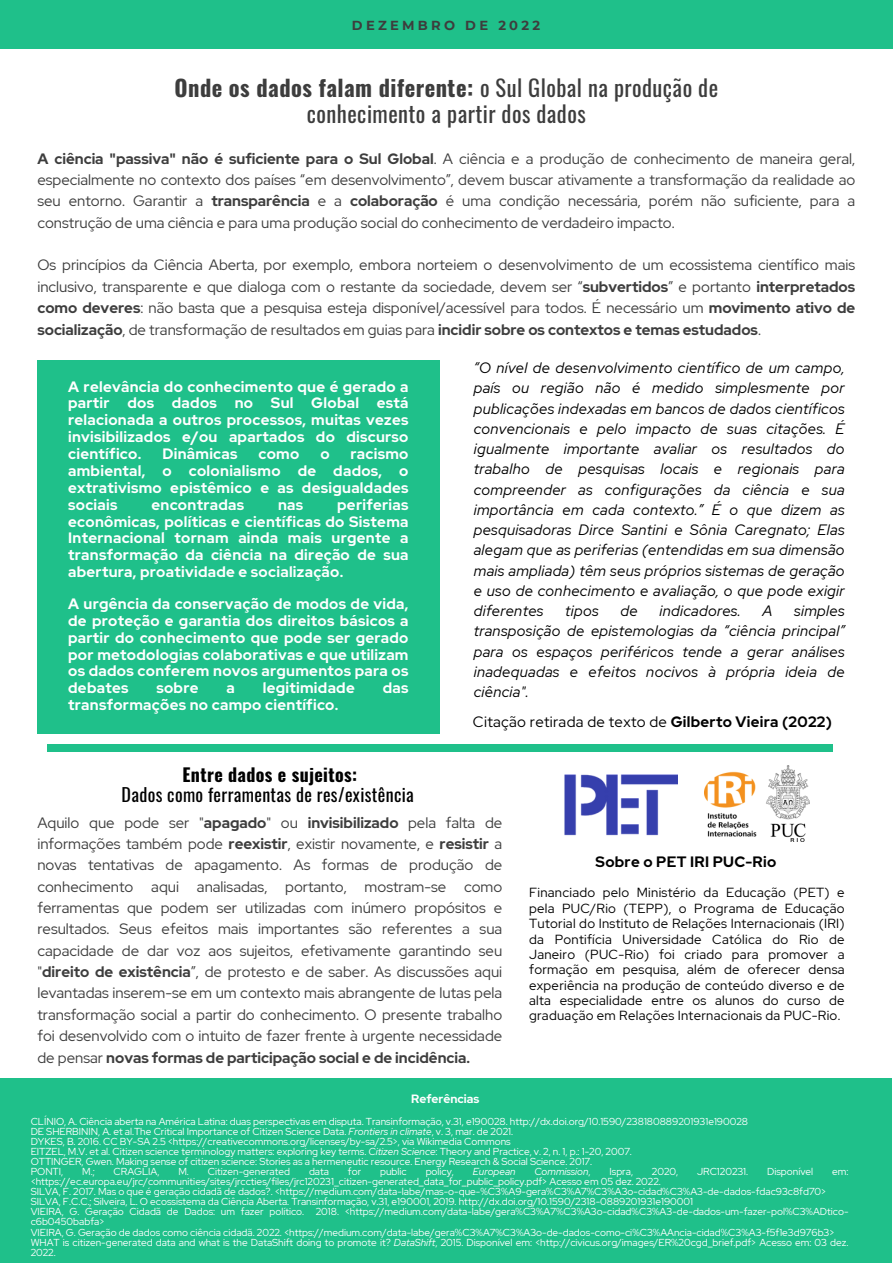
<style>
.page{position:relative;width:893px;height:1264px;background:#fff}
.page>*{position:absolute;margin:0;border:0;box-sizing:border-box;transform-origin:0 0}
.t1{font:22.5px/25.8px "Oswald";letter-spacing:.02em;color:#3d3d3d;text-align:center}
.t2{font:18px "Oswald";letter-spacing:.02em;color:#000}
.t3{font:700 18px "Oswald";letter-spacing:.02em;color:#000}
.t4{font:15px/21.3px "Red Hat Display";color:#3d3d3d;text-align:justify}
.t5{font:italic 15px/20.2px "Red Hat Display";letter-spacing:.02em;color:#000;text-align:justify}
.t6{font:700 15px/16.8px "Red Hat Display";letter-spacing:.02em;color:#fff;text-align:justify}
.t7{font:15px "Red Hat Display";letter-spacing:.02em;color:#000}
.t8{font:700 15px "Red Hat Display";letter-spacing:.02em;color:#000}
.t9{font:13.2px/15.3px "Red Hat Display";letter-spacing:.02em;color:#000;text-align:justify}
.t10{font:700 13.05px "Montserrat";letter-spacing:.25em;color:#3d3d3d}
.t11{font:700 12px "Red Hat Display";color:#fff}
.t12{font:10.05px/10.1px "Red Hat Display";color:#fff}
.t13{font:italic 10.05px "Red Hat Display";color:#fff}
.s1{font-weight:700}
.s2{font-style:italic}
.s3{font-style:normal}
</style>
<div class="page">
<div style="left:0;top:0;width:892px;height:49px;background:#1fc08a"></div>
<div style="left:47px;top:745px;width:785px;height:6px;background:#1fc08a"></div>
<div style="left:37px;top:360px;width:402px;height:373px;background:#1fc08a"></div>
<div style="left:0;top:1078px;width:891px;height:184px;background:#1fc08a"></div>
<img style="left:564px;top:774px;width:113px;height:62px">
<img style="left:704px;top:765px;width:105px;height:76px">
<p class="t10" style="left:352px;top:17px;width:190px">DEZEMBRO DE 2022</p>
<p class="t1" style="left:174px;top:74px;width:545px"><span class="s1">Onde os dados falam diferente:</span> o Sul Global na produção de conhecimento a partir dos dados</p>
<p class="t4" style="left:37px;top:148px;width:819px"><span class="s1">A ciência "passiva" não é suficiente para o Sul Global</span>. A ciência e a produção de conhecimento de maneira geral, especialmente no contexto dos países “em desenvolvimento”, devem buscar ativamente a transformação da realidade ao seu entorno. Garantir a <span class="s1">transparência</span> e a <span class="s1">colaboração</span> é uma condição necessária, porém não suficiente, para a construção de uma ciência e para uma produção social do conhecimento de verdadeiro impacto.</p>
<p class="t4" style="left:37px;top:254px;width:819px">Os princípios da Ciência Aberta, por exemplo, embora norteiem o desenvolvimento de um ecossistema científico mais inclusivo, transparente e que dialoga com o restante da sociedade, devem ser “<span class="s1">subvertidos</span>” e portanto <span class="s1">interpretados como deveres</span>: não basta que a pesquisa esteja disponível/acessível para todos. É necessário um <span class="s1">movimento ativo de socialização</span>, de transformação de resultados em guias para <span class="s1">incidir sobre os contextos e temas estudados</span>.</p>
<p class="t5" style="left:473px;top:358px;width:372px">“O nível de desenvolvimento científico de um campo, país ou região não é medido simplesmente por publicações indexadas em bancos de dados científicos convencionais e pelo impacto de suas citações. É igualmente importante avaliar os resultados do trabalho de pesquisas locais e regionais para compreender as configurações da ciência e sua importância em cada contexto.” É o que dizem as pesquisadoras Dirce Santini e Sônia Caregnato; Elas alegam que as periferias (entendidas em sua dimensão mais ampliada) têm seus próprios sistemas de geração e uso de conhecimento e avaliação, o que pode exigir diferentes</p>
<p class="t6" style="left:68px;top:378px;width:342px">A relevância do conhecimento que é gerado a partir dos dados no Sul Global está relacionada a outros processos, muitas vezes invisibilizados e/ou apartados do discurso científico.</p>
<p class="t6" style="left:162px;top:445px;width:77px">Dinâmicas</p>
<p class="t6" style="left:258px;top:445px;width:42px">como</p>
<p class="t6" style="left:320px;top:445px;width:11px">o</p>
<p class="t6" style="left:68px;top:445px;width:342px;text-indent:282px">racismo ambiental, o colonialismo de dados, o extrativismo epistêmico e as desigualdades sociais</p>
<p class="t6" style="left:68px;top:496px;width:342px;text-indent:269px">periferias econômicas, políticas e científicas do Sistema Internacional tornam ainda mais urgente a transformação da ciência na direção de sua abertura, proatividade e socialização.</p>
<p class="t6" style="left:68px;top:595px;width:342px">A urgência da conservação de modos de vida, de proteção e garantia dos direitos básicos a partir do conhecimento que pode ser gerado por metodologias colaborativas e que utilizam os dados conferem novos argumentos para os debates</p>
<p class="t6" style="left:151px;top:496px;width:94px">encontradas</p>
<p class="t6" style="left:278px;top:496px;width:27px">nas</p>
<p class="t5" style="left:473px;top:600px;width:372px;text-indent:320px">simples transposição de epistemologias da “ciência principal” para os espaços periféricos tende a gerar análises inadequadas e efeitos nocivos à própria ideia de ciência".</p>
<p class="t5" style="left:565px;top:600px;width:35px">tipos</p>
<p class="t5" style="left:620px;top:600px;width:19px">de</p>
<p class="t5" style="left:659px;top:600px;width:83px">indicadores.</p>
<p class="t5" style="left:762px;top:600px;width:11px">A</p>
<p class="t6" style="left:156px;top:679px;width:44px">sobre</p>
<p class="t6" style="left:226px;top:679px;width:10px">a</p>
<p class="t6" style="left:263px;top:679px;width:94px">legitimidade</p>
<p class="t6" style="left:383px;top:679px;width:27px">das</p>
<p class="t6" style="left:68px;top:696px;width:272px">transformações no campo científico.</p>
<p class="t7" style="left:473px;top:711px;width:360px">Citação retirada de texto de <span class="s1">Gilberto Vieira (2022)</span></p>
<p class="t3" style="left:182px;top:760px;width:176px">Entre dados e sujeitos:</p>
<p class="t2" style="left:121px;top:780px;width:294px">Dados como ferramentas de res/existência</p>
<p class="t4" style="left:37px;top:811px;width:466px">Aquilo que pode ser "<span class="s1">apagado</span>" ou <span class="s1">invisibilizado</span> pela falta de informações também pode <span class="s1">reexistir</span>, existir novamente, e <span class="s1">resistir</span> a novas tentativas de apagamento. As formas de produção de conhecimento aqui analisadas, portanto, mostram-se como ferramentas que podem ser utilizadas com inúmero propósitos e resultados. Seus efeitos mais importantes são referentes a sua capacidade de dar voz aos sujeitos, efetivamente garantindo seu "<span class="s1">direito de existência</span>”, de protesto e de saber. As discussões aqui levantadas inserem-se em um contexto mais abrangente de lutas pela transformação social a partir do conhecimento. O presente trabalho foi desenvolvido com o intuito de fazer frente à urgente necessidade de pensar <span class="s1">novas formas de participação social e de incidência.</span></p>
<p class="t8" style="left:595px;top:851px;width:182px">Sobre o PET IRI PUC-Rio</p>
<p class="t9" style="left:529px;top:885px;width:317px">Financiado pelo Ministério da Educação (PET) e pela PUC/Rio (TEPP), o Programa de Educação Tutorial do Instituto de Relações Internacionais (IRI) da Pontifícia Universidade Católica do Rio de Janeiro (PUC-Rio) foi criado para promover a formação em pesquisa, além de oferecer densa experiência na produção de conteúdo diverso e de alta especialidade entre os alunos do curso de graduação em Relações Internacionais da PUC-Rio.</p>
<p class="t11" style="left:411px;top:1090px;width:70px">Referências</p>
<p class="t12" style="left:31px;top:1116px;width:719px">CLÍNIO, A. Ciência aberta na América Latina: duas perspectivas em disputa. Transinformação, v.31, e190028. http://dx.doi.org/10.1590/238180889201931e190028</p>
<p class="t12" style="left:31px;top:1126px;width:484px">DE SHERBININ, A. et al.The Critical Importance of Citizen Science Data. <span class="s2">Frontiers in climate</span>, v. 3, mar. de 2021.</p>
<p class="t12" style="left:31px;top:1136px;width:481px">DYKES, B. 2016. CC BY-SA 2.5 &lt;https://creativecommons.org/licenses/by-sa/2.5&gt;, via Wikimedia Commons</p>
<p class="t12" style="left:31px;top:1146px;width:602px">EITZEL, M.V. et al. Citizen science terminology matters: exploring key terms. <span class="s2">Citizen Science</span>: Theory and Practice, v. 2, n. 1, p.: 1-20, 2007.</p>
<p class="t12" style="left:31px;top:1156px;width:563px">OTTINGER, Gwen. Making sense of citizen science: Stories as a hermeneutic resource. Energy Research &amp; Social Science. 2017.</p>
<p class="t12" style="left:31px;top:1166px;width:34px">PONTI,</p>
<p class="t12" style="left:82px;top:1166px;width:14px">M.;</p>
<p class="t12" style="left:114px;top:1166px;width:47px">CRAGLIA,</p>
<p class="t12" style="left:178px;top:1166px;width:113px">M. Citizen-generated</p>
<p class="t12" style="left:309px;top:1166px;width:22px">data</p>
<p class="t12" style="left:348px;top:1166px;width:15px">for</p>
<p class="t12" style="left:380px;top:1166px;width:28px">public</p>
<p class="t12" style="left:425px;top:1166px;width:30px">policy,</p>
<p class="t13" style="left:473px;top:1164px;width:44px">European</p>
<p class="t13" style="left:534px;top:1164px;width:58px">Commission<span class="s3">,</span></p>
<p class="t12" style="left:609px;top:1166px;width:25px">Ispra,</p>
<p class="t12" style="left:652px;top:1166px;width:28px">2020,</p>
<p class="t12" style="left:697px;top:1166px;width:53px">JRC120231.</p>
<p class="t12" style="left:767px;top:1166px;width:48px">Disponível</p>
<p class="t12" style="left:832px;top:1166px;width:18px">em:</p>
<p class="t12" style="left:31px;top:1176px;width:631px">&lt;https://ec.europa.eu/jrc/communities/sites/jrccties/files/jrc120231_citizen-generated_data_for_public_policy.pdf&gt; Acesso em 05 dez. 2022.</p>
<p class="t12" style="left:31px;top:1186px;width:797px">SILVA, F. 2017. Mas o que é geração cidadã de dados?. &lt;https://medium.com/data-labe/mas-o-que-%C3%A9-gera%C3%A7%C3%A3o-cidad%C3%A3-de-dados-fdac93c8fd70&gt;</p>
<p class="t12" style="left:31px;top:1196px;width:664px">SILVA, F.C.C.; Silveira, L. O ecossistema da Ciência Aberta. Transinformação, v.31, e190001, 2019. http://dx.doi.org/10.1590/2318-0889201931e190001</p>
<p class="t12" style="left:31px;top:1206px;width:819px">VIEIRA, G. Geração Cidadã de Dados: um fazer político. 2018. &lt;https://medium.com/data-labe/gera%C3%A7%C3%A3o-cidad%C3%A3-de-dados-um-fazer-pol%C3%ADtico&shy;c6b0450babfa&gt;</p>
<p class="t12" style="left:31px;top:1226px;width:805px">VIEIRA, G. Geração de dados como ciência cidadã. 2022. &lt;https://medium.com/data-labe/gera%C3%A7%C3%A3o-de-dados-como-ci%C3%AAncia-cidad%C3%A3-f5f1e3d976b3&gt;</p>
<p class="t12" style="left:31px;top:1236px;width:819px">WHAT is citizen-generated data and what is the DataShift doing to promote it? <span class="s2">DataShift</span>, 2015. Disponível em: &lt;http://civicus.org/images/ER%20cgd_brief.pdf&gt; Acesso em: 03 dez.<br>2022.</p>
</div>
